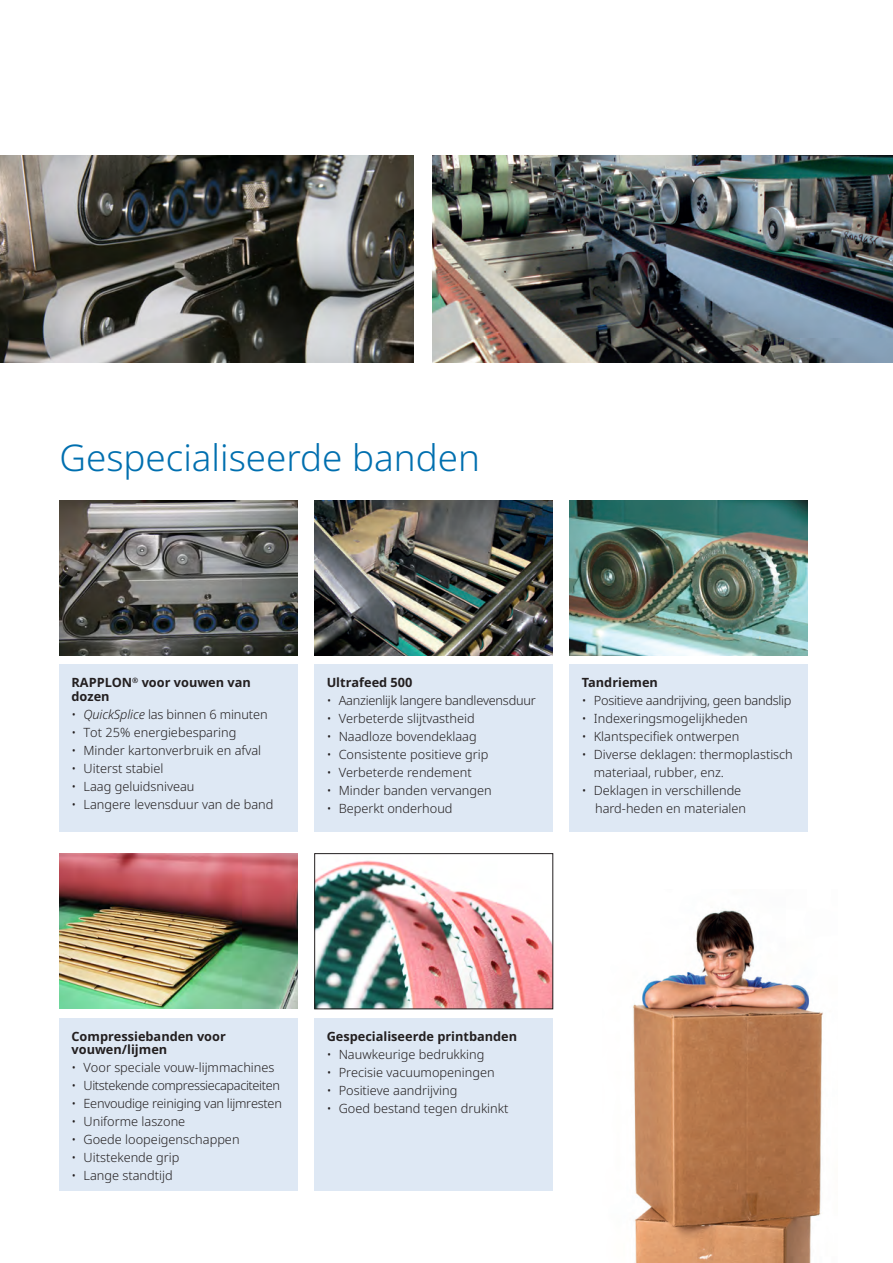
<style>
.page{position:relative;width:893px;height:1263px;background:#fff}
.page>*{position:absolute;margin:0;border:0;box-sizing:border-box;transform-origin:0 0}
.Headline{font:300 36.75px "Noto Sans";color:#006faf}
.Brottext{font:300 12.75px "Noto Sans";color:#231f20}
.Brottext-2{font:700 12.75px/13.5px "Noto Sans";color:#231f20}
.Brottext-3{font:300 12.75px "Noto Sans";letter-spacing:-.02em;color:#231f20}
.Brottext-4{font:300 12.75px "Noto Sans";letter-spacing:-.03em;color:#231f20}
.s1{font-style:italic}
</style>
<div class="page">
<img style="left:633px;top:910px;width:190px;height:353px">
<div style="left:315px;top:664px;width:238px;height:168px;background:#dee8f4"></div>
<img style="left:0;top:155px;width:414px;height:207px">
<img style="left:314px;top:500px;width:239px;height:156px">
<img style="left:433px;top:155px;width:460px;height:207px">
<div style="left:60px;top:1018px;width:238px;height:172px;background:#dee8f4"></div>
<div style="left:315px;top:1018px;width:238px;height:172px;background:#dee8f4"></div>
<div style="left:570px;top:664px;width:238px;height:168px;background:#dee8f4"></div>
<img style="left:60px;top:854px;width:238px;height:155px">
<img style="left:316px;top:860px;width:235px;height:147px">
<div style="left:314px;top:853px;width:239px;height:156px;border:1px solid #231f20"></div>
<img style="left:570px;top:500px;width:238px;height:156px">
<div style="left:60px;top:664px;width:238px;height:168px;background:#dee8f4"></div>
<img style="left:60px;top:500px;width:238px;height:156px">
<p class="Headline" style="left:60px;top:431px;width:422px">Gespecialiseerde banden</p>
<p class="Brottext-2" style="left:72px;top:676px;width:181px">RAPPLON<sup>®</sup> voor vouwen van dozen</p>
<p class="Brottext" style="left:72px;top:705px;width:198px">• <span class="s1">QuickSplice</span> las binnen 6 minuten</p>
<p class="Brottext" style="left:72px;top:723px;width:166px">• Tot 25% energiebesparing</p>
<p class="Brottext" style="left:72px;top:741px;width:191px">• Minder kartonverbruik en afval</p>
<p class="Brottext" style="left:72px;top:759px;width:93px">• Uiterst stabiel</p>
<p class="Brottext" style="left:72px;top:777px;width:124px">• Laag geluidsniveau</p>
<p class="Brottext" style="left:72px;top:795px;width:203px">• Langere levensduur van de band</p>
<p class="Brottext-2" style="left:327px;top:676px;width:87px">Ultrafeed 500</p>
<p class="Brottext-3" style="left:327px;top:692px;width:211px">• Aanzienlijk langere bandlevensduur</p>
<p class="Brottext" style="left:327px;top:710px;width:150px">• Verbeterde slijtvastheid</p>
<p class="Brottext" style="left:327px;top:728px;width:152px">• Naadloze bovendeklaag</p>
<p class="Brottext" style="left:327px;top:746px;width:163px">• Consistente positieve grip</p>
<p class="Brottext" style="left:327px;top:764px;width:146px">• Verbeterde rendement</p>
<p class="Brottext" style="left:327px;top:782px;width:167px">• Minder banden vervangen</p>
<p class="Brottext" style="left:327px;top:800px;width:127px">• Beperkt onderhoud</p>
<p class="Brottext-2" style="left:582px;top:676px;width:78px">Tandriemen</p>
<p class="Brottext-3" style="left:582px;top:692px;width:211px">• Positieve aandrijving, geen bandslip</p>
<p class="Brottext" style="left:582px;top:710px;width:168px">• Indexeringsmogelijkheden</p>
<p class="Brottext" style="left:582px;top:728px;width:159px">• Klantspecifiek ontwerpen</p>
<p class="Brottext" style="left:582px;top:746px;width:213px">• Diverse deklagen: thermoplastisch</p>
<p class="Brottext" style="left:594px;top:764px;width:132px">materiaal, rubber, enz.</p>
<p class="Brottext" style="left:582px;top:782px;width:161px">• Deklagen in verschillende</p>
<p class="Brottext" style="left:595px;top:800px;width:153px">hard-heden en materialen</p>
<p class="Brottext-2" style="left:72px;top:1029px;width:156px">Compressiebanden voor vouwen/lijmen</p>
<p class="Brottext" style="left:72px;top:1058px;width:204px">• Voor speciale vouw-lijmmachines</p>
<p class="Brottext-4" style="left:72px;top:1076px;width:210px">• Uitstekende compressiecapaciteiten</p>
<p class="Brottext-3" style="left:72px;top:1094px;width:212px">• Eenvoudige reiniging van lijmresten</p>
<p class="Brottext" style="left:72px;top:1112px;width:115px">• Uniforme laszone</p>
<p class="Brottext" style="left:72px;top:1130px;width:170px">• Goede loopeigenschappen</p>
<p class="Brottext" style="left:72px;top:1148px;width:110px">• Uitstekende grip</p>
<p class="Brottext" style="left:72px;top:1166px;width:103px">• Lange standtijd</p>
<p class="Brottext-2" style="left:327px;top:1029px;width:192px">Gespecialiseerde printbanden</p>
<p class="Brottext" style="left:327px;top:1045px;width:159px">• Nauwkeurige bedrukking</p>
<p class="Brottext" style="left:327px;top:1063px;width:169px">• Precisie vacuumopeningen</p>
<p class="Brottext" style="left:327px;top:1081px;width:132px">• Positieve aandrijving</p>
<p class="Brottext" style="left:327px;top:1099px;width:183px">• Goed bestand tegen drukinkt</p>
</div>
